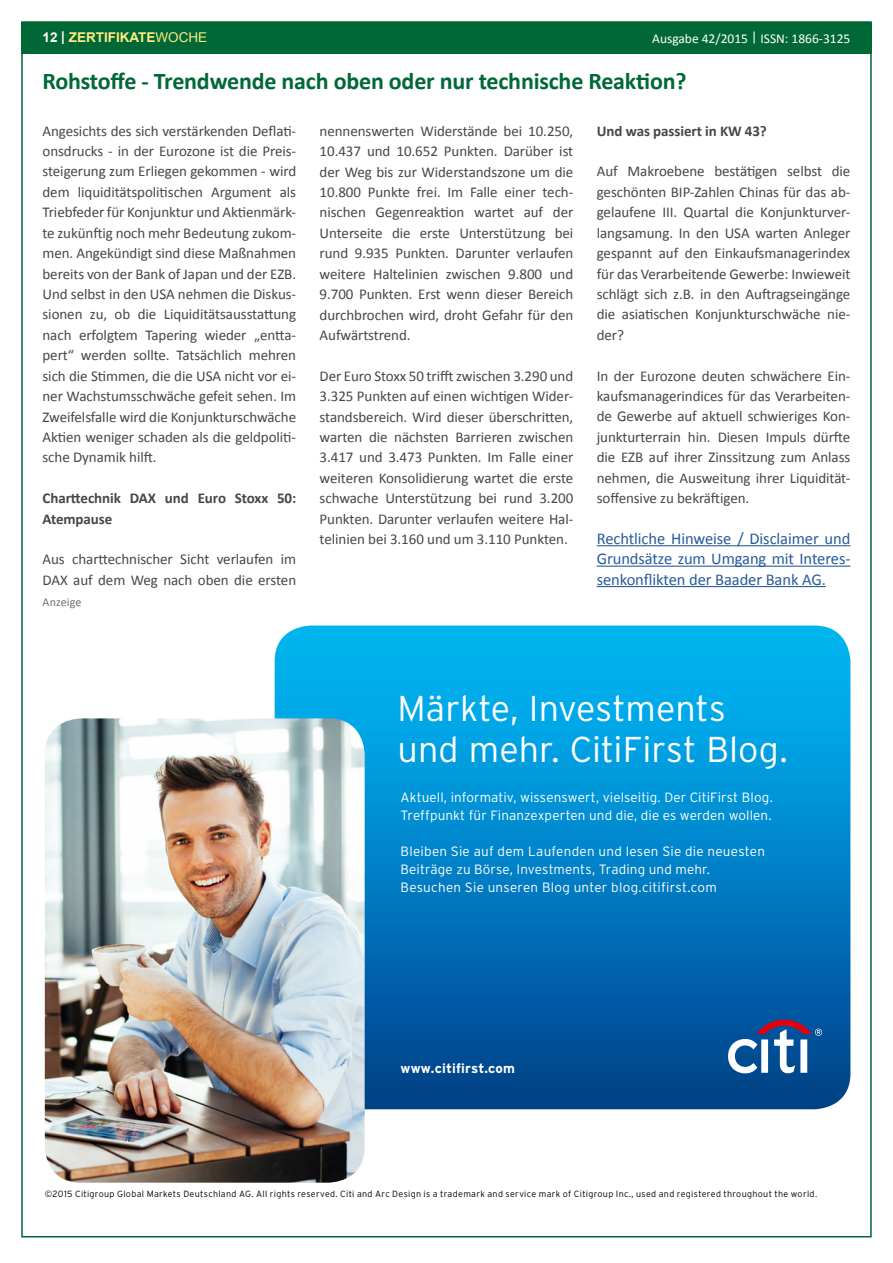
<style>
.page{position:relative;width:893px;height:1263px;background:#fff}
.page>*{position:absolute;margin:0;border:0;box-sizing:border-box;transform-origin:0 0}
.t1{font:300 35.85px/41.1px "Interstate";color:#fff}
.t2{font:700 24px "Calibri";letter-spacing:-.01em;color:#006837}
.t3{font:16.5px/20.4px "Calibri";letter-spacing:-.005em;color:#275b9b;text-align:justify}
.t4{font:15px/20.4px "Calibri";letter-spacing:-.005em;color:#474746;text-align:justify}
.t5{font:700 15px/20.4px "Calibri";letter-spacing:-.005em;color:#474746}
.t6{font:300 13.5px/18px "Interstate";letter-spacing:.01em;color:#fff}
.t7{font:13.5px "Calibri";color:#fff}
.t8{font:700 13.5px "Arial";color:#ffeb7f}
.t9{font:700 13.5px "Interstate";letter-spacing:.01em;color:#fff}
.t10{font:12px "Calibri";letter-spacing:.005em;color:#706f6f}
.t11{font:300 9px "Interstate";letter-spacing:.035em;color:#000}
.s1{color:#fff}
.s2{font-weight:400}
</style>
<div class="page">
<div style="left:21px;top:22px;width:851px;height:32px;background:#006837"></div>
<hr style="left:597px;top:545px;width:253px;height:1px;background:#275b9b">
<hr style="left:597px;top:566px;width:253px;height:1px;background:#275b9b">
<hr style="left:597px;top:586px;width:229px;height:1px;background:#275b9b">
<svg style="left:275px;top:625px;width:575px;height:484px;background:#0181c5"></svg>
<svg style="left:728px;top:1019px;width:94px;height:54px"></svg>
<img style="left:45px;top:718px;width:320px;height:465px">
<p class="t8" style="left:43px;top:29px;width:166px"><span class="s1">12 |</span> ZERTIFIKATE<span class="s2">WOCHE</span></p>
<p class="t7" style="left:652px;top:30px;width:200px">Ausgabe 42/2015 | ISSN: 1866-3125</p>
<h2 class="t2" style="left:43px;top:65px;width:645px">Rohstoffe - Trendwende nach oben oder nur technische Reaktion?</h2>
<p class="t4" style="left:43px;top:121px;width:255px">Angesichts des sich verstärkenden Deflati&shy;onsdrucks - in der Eurozone ist die Preis&shy;steigerung zum Erliegen gekommen - wird dem liquiditätspolitischen Argument als Triebfeder für Konjunktur und Aktienmärk&shy;te zukünftig noch mehr Bedeutung zukom&shy;men. Angekündigt sind diese Maßnahmen bereits von der Bank of Japan und der EZB.<br>Und selbst in den USA nehmen die Diskus&shy;sionen zu, ob die Liquiditätsausstattung nach erfolgtem Tapering wieder „entta&shy;pert“ werden sollte. Tatsächlich mehren sich die Stimmen, die die USA nicht vor ei&shy;ner Wachstumsschwäche gefeit sehen. Im Zweifelsfalle wird die Konjunkturschwäche Aktien weniger schaden als die geldpoliti&shy;sche Dynamik hilft.</p>
<p class="t5" style="left:43px;top:488px;width:255px">Charttechnik DAX und Euro Stoxx 50:<br>Atempause</p>
<p class="t4" style="left:43px;top:549px;width:255px">Aus charttechnischer Sicht verlaufen im<br>DAX auf dem Weg nach oben die ersten</p>
<p class="t4" style="left:320px;top:121px;width:255px">nennenswerten Widerstände bei 10.250, 10.437 und 10.652 Punkten. Darüber ist der Weg bis zur Widerstandszone um die 10.800 Punkte frei. Im Falle einer tech&shy;nischen Gegenreaktion wartet auf der Unterseite die erste Unterstützung bei rund 9.935 Punkten. Darunter verlaufen weitere Haltelinien zwischen 9.800 und 9.700 Punkten. Erst wenn dieser Bereich durchbrochen wird, droht Gefahr für den Aufwärtstrend.</p>
<p class="t4" style="left:320px;top:366px;width:255px">Der Euro Stoxx 50 trifft zwischen 3.290 und 3.325 Punkten auf einen wichtigen Wider&shy;standsbereich. Wird dieser überschritten, warten die nächsten Barrieren zwischen 3.417 und 3.473 Punkten. Im Falle einer weiteren Konsolidierung wartet die erste schwache Unterstützung bei rund 3.200<br>Punkten. Darunter verlaufen weitere Hal&shy;telinien bei 3.160 und um 3.110 Punkten.</p>
<p class="t5" style="left:597px;top:120px;width:172px">Und was passiert in KW 43?</p>
<p class="t4" style="left:597px;top:161px;width:255px">Auf Makroebene bestätigen selbst die geschönten BIP-Zahlen Chinas für das ab&shy;gelaufene III. Quartal die Konjunkturver&shy;langsamung. In den USA warten Anleger gespannt auf den Einkaufsmanagerindex für das Verarbeitende Gewerbe: Inwieweit schlägt sich z.B. in den Auftragseingänge die asiatischen Konjunkturschwäche nie&shy;der?</p>
<p class="t4" style="left:597px;top:365px;width:255px">In der Eurozone deuten schwächere Ein&shy;kaufsmanagerindices für das Verarbeiten&shy;de Gewerbe auf aktuell schwieriges Kon&shy;junkturterrain hin. Diesen Impuls dürfte die EZB auf ihrer Zinssitzung zum Anlass nehmen, die Ausweitung ihrer Liquidität&shy;soffensive zu bekräftigen.</p>
<p class="t3" style="left:597px;top:528px;width:255px">Rechtliche Hinweise / Disclaimer und Grundsätze zum Umgang mit Interes&shy;senkonflikten der Baader Bank AG.</p>
<p class="t10" style="left:43px;top:595px;width:40px">Anzeige</p>
<h1 class="t1" style="left:398px;top:687px;width:392px">Märkte, Investments und mehr. CitiFirst Blog.</h1>
<p class="t6" style="left:401px;top:788px;width:374px">Aktuell, informativ, wissenswert, vielseitig. Der CitiFirst Blog.<br>Treffpunkt für Finanzexperten und die, die es werden wollen.</p>
<p class="t6" style="left:401px;top:842px;width:366px">Bleiben Sie auf dem Laufenden und lesen Sie die neuesten<br>Beiträge zu Börse, Investments, Trading und mehr.<br>Besuchen Sie unseren Blog unter blog.citifirst.com</p>
<p class="t9" style="left:401px;top:1061px;width:116px">www.citifirst.com</p>
<p class="t11" style="left:45px;top:1188px;width:774px">©2015 Citigroup Global Markets Deutschland AG. All rights reserved. Citi and Arc Design is a trademark and service mark of Citigroup Inc., used and registered throughout the world.</p>
</div>
